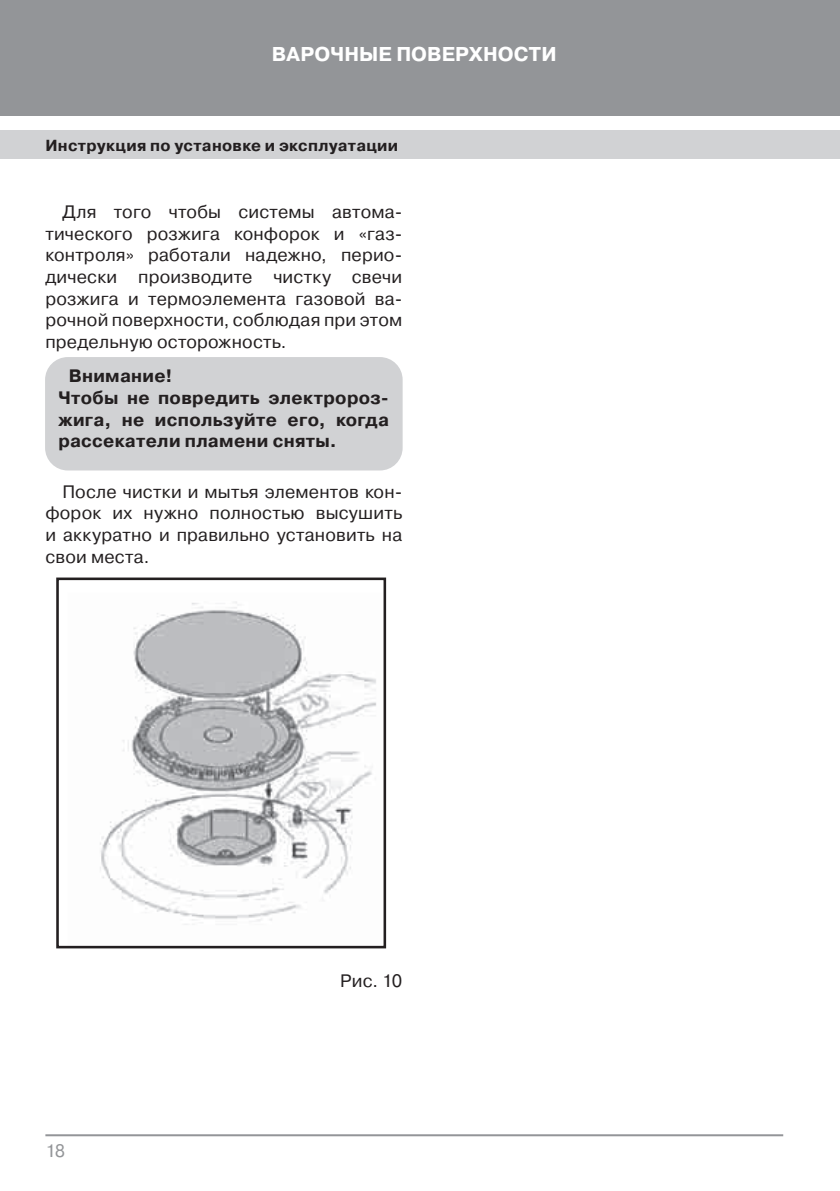
<style>
.page{position:relative;width:840px;height:1191px;background:#fff}
.page>*{position:absolute;margin:0;border:0;box-sizing:border-box;transform-origin:0 0}
.t1{font:700 20px "Pragmatica C";letter-spacing:.005em;color:#fff}
.t2{font:18px/21.6px "Pragmatica C";letter-spacing:.01em;color:#231f20;text-align:justify}
.t3{font:700 18px/21.6px "Pragmatica C";letter-spacing:.015em;color:#231f20}
.t4{font:18px "Pragmatica C";color:#939598}
.t5{font:700 16px "Pragmatica C";letter-spacing:.02em;color:#231f20}
</style>
<div class="page">
<div style="left:0;top:0;width:839px;height:116px;background:#939598"></div>
<div style="left:0;top:130px;width:839px;height:29px;background:#d1d2d4"></div>
<hr style="left:45px;top:1134px;width:737px;height:2px;background:#939598">
<div style="left:45px;top:357px;width:357px;height:113px;background:#d1d2d4;border-radius:23px"></div>
<img style="left:56px;top:578px;width:331px;height:371px">
<div style="left:56px;top:577px;width:330px;height:371px;border:3px solid #231f20"></div>
<p class="t1" style="left:272px;top:43px;width:286px">ВАРОЧНЫЕ ПОВЕРХНОСТИ</p>
<p class="t5" style="left:45px;top:136px;width:354px">Инструкция по установке и эксплуатации</p>
<p class="t2" style="left:45px;top:201px;width:358px;text-indent:17px">Для того чтобы системы автома&shy;тического розжига конфорок и «газ&shy;контроля» работали надежно, перио&shy;дически производите чистку свечи розжига и термоэлемента газовой ва&shy;рочной поверхности, соблюдая при этом предельную осторожность.</p>
<p class="t3" style="left:58px;top:365px;width:332px;text-indent:10px">Внимание!<br>Чтобы не повредить электророз&shy;жига, не используйте его, когда рассекатели пламени сняты.</p>
<p class="t2" style="left:45px;top:481px;width:358px;text-indent:17px">После чистки и мытья элементов кон&shy;форок их нужно полностью высушить и аккуратно и правильно установить на свои места.</p>
<p class="t4" style="left:45px;top:1140px;width:22px">18</p>
<p class="t2" style="left:340px;top:969px;width:63px">Рис. 10</p>
</div>
